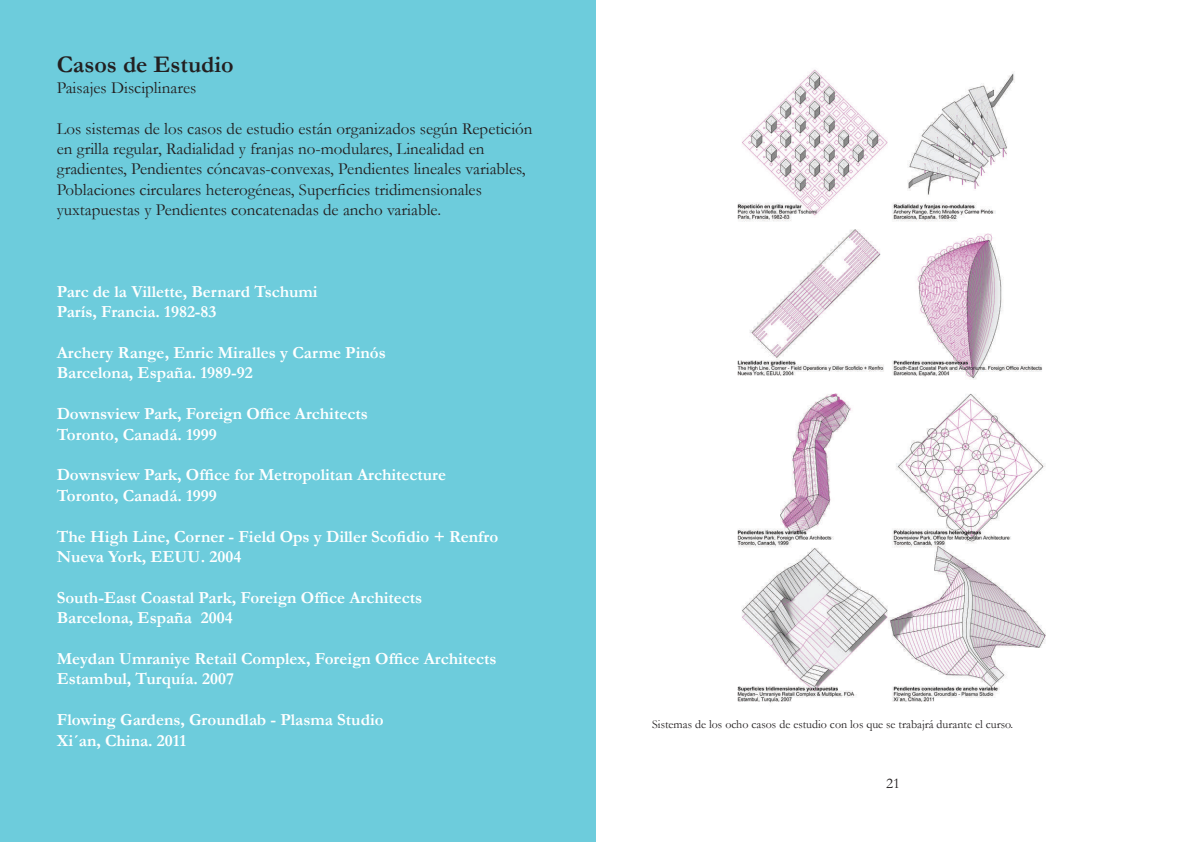
<style>
.page{position:relative;width:1191px;height:842px;background:#fff}
.page>*{position:absolute;margin:0;border:0;box-sizing:border-box;transform-origin:0 0}
.t1{font:700 24px "Garamond";color:#231f20}
.t2{font:700 17px/20.4px "Garamond";color:#fff}
.t3{font:17px/20.4px "Garamond";color:#231f20}
.t4{font:15px "Garamond";color:#231f20}
.t5{font:12px "Garamond";color:#231f20}
</style>
<div class="page">
<div style="left:0;top:0;width:595px;height:842px;background:#6dccdc"></div>
<img style="left:737px;top:69px;width:309px;height:634px">
<h1 class="t1" style="left:57px;top:48px;width:179px">Casos de Estudio</h1>
<p class="t3" style="left:57px;top:77px;width:141px">Paisajes Disciplinares</p>
<p class="t3" style="left:57px;top:118px;width:477px">Los sistemas de los casos de estudio están organizados según Repetición en grilla regular, Radialidad y franjas no-modulares, Linealidad en gradientes, Pendientes cóncavas-convexas, Pendientes lineales variables, Poblaciones circulares heterogéneas, Superficies tridimensionales yuxtapuestas y Pendientes concatenadas de ancho variable.</p>
<p class="t2" style="left:57px;top:281px;width:262px">Parc de la Villette, Bernard Tschumi<br>París, Francia. 1982-83</p>
<p class="t2" style="left:57px;top:342px;width:331px">Archery Range, Enric Miralles y Carme Pinós<br>Barcelona, España. 1989-92</p>
<p class="t2" style="left:57px;top:404px;width:312px">Downsview Park, Foreign Office Architects<br>Toronto, Canadá. 1999</p>
<p class="t2" style="left:57px;top:465px;width:391px">Downsview Park, Office for Metropolitan Architecture<br>Toronto, Canadá. 1999</p>
<p class="t2" style="left:57px;top:526px;width:443px">The High Line, Corner - Field Ops y Diller Scofidio + Renfro<br>Nueva York, EEUU. 2004</p>
<p class="t2" style="left:57px;top:587px;width:367px">South-East Coastal Park, Foreign Office Architects<br>Barcelona, España 2004</p>
<p class="t2" style="left:57px;top:648px;width:441px">Meydan Umraniye Retail Complex, Foreign Office Architects<br>Estambul, Turquía. 2007</p>
<p class="t2" style="left:57px;top:710px;width:328px">Flowing Gardens, Groundlab - Plasma Studio<br>Xi´an, China. 2011</p>
<p class="t5" style="left:652px;top:716px;width:362px">Sistemas de los ocho casos de estudio con los que se trabajrá durante el curso.</p>
<p class="t4" style="left:886px;top:773px;width:16px">21</p>
</div>
